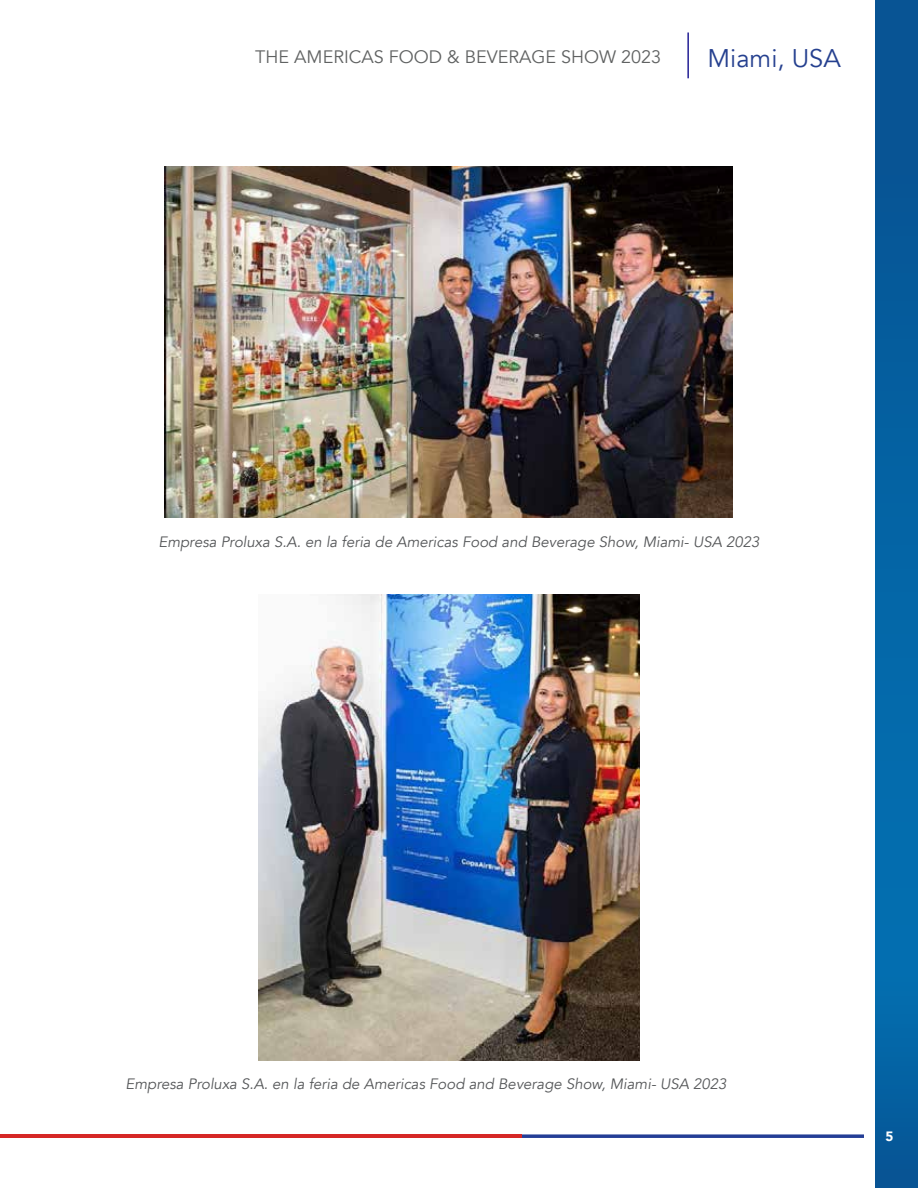
<style>
.page{position:relative;width:918px;height:1188px;background:#fff}
.page>*{position:absolute;margin:0;border:0;box-sizing:border-box;transform-origin:0 0}
.t1{font:25.5px "Avenir";color:#25408f}
.t2{font:18px "Avenir";color:#606262}
.t3{font:italic 15px "Avenir";color:#555759}
.t4{font:900 13.5px "Avenir";color:#fff}
</style>
<div class="page">
<svg style="left:875px;top:0;width:43px;height:1188px;background:#0461a2"></svg>
<svg style="left:522px;top:1134px;width:342px;height:4px"></svg>
<hr style="left:0;top:1134px;width:522px;height:4px;background:#d62726">
<hr style="left:687px;top:32px;width:2px;height:46px;background:#231f94">
<img style="left:165px;top:166px;width:568px;height:351px">
<img style="left:258px;top:594px;width:381px;height:467px">
<p class="t2" style="left:255px;top:47px;width:407px">THE AMERICAS FOOD &amp; BEVERAGE SHOW 2023</p>
<h1 class="t1" style="left:708px;top:43px;width:135px">Miami, USA</h1>
<p class="t3" style="left:158px;top:533px;width:603px">Empresa Proluxa S.A. en la feria de Americas Food and Beverage Show, Miami- USA 2023</p>
<p class="t3" style="left:126px;top:1074px;width:603px">Empresa Proluxa S.A. en la feria de Americas Food and Beverage Show, Miami- USA 2023</p>
<p class="t4" style="left:886px;top:1125px;width:9px">5</p>
</div>
